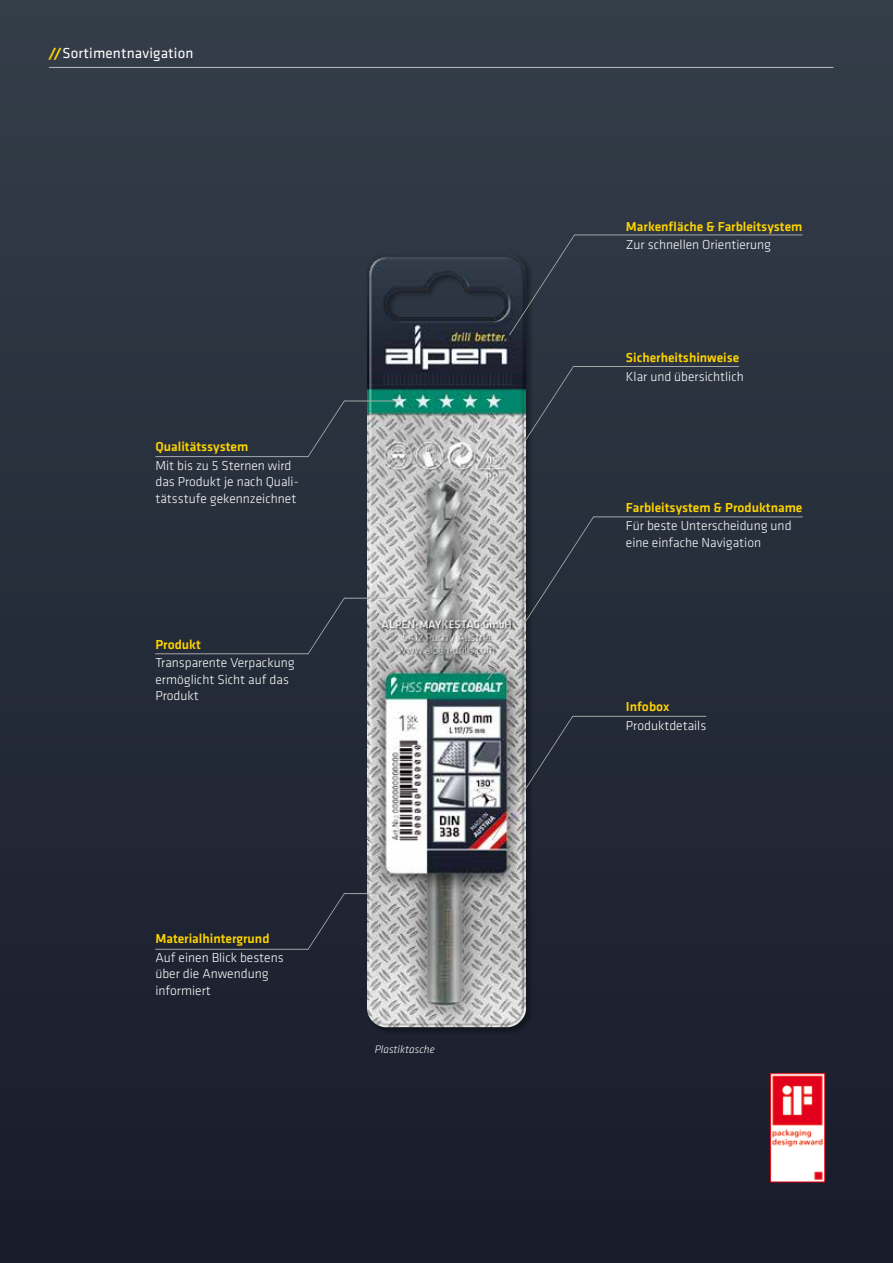
<style>
.page{position:relative;width:893px;height:1263px;background:#fff}
.page>*{position:absolute;margin:0;border:0;box-sizing:border-box;transform-origin:0 0}
.t1{font:15px "Klavika";letter-spacing:.01em;color:#fff}
.t2{font:300 13.5px/16.5px "Klavika";color:#fff}
.t3{font:500 13.5px "Klavika";color:#ffd400}
.t4{font:italic 300 11.25px "Klavika";color:#fff}
.s1{font-weight:700;font-style:italic;color:#ffd400}
</style>
<div class="page">
<div style="left:0;top:0;width:893px;height:1263px;background:linear-gradient(to bottom,#333e49,#181b2a)"></div>
<hr style="left:49px;top:67px;width:784px;height:1px;background:#b1b2b3">
<div style="left:365px;top:252px;width:169px;height:783px;background:#000;opacity:.36"></div>
<img style="left:367px;top:253px;width:159px;height:774px">
<div style="left:508px;top:234px;width:296px;height:102px;background:#2d3642"></div>
<svg style="left:507px;top:366px;width:233px;height:101px;background:#303a45"></svg>
<svg style="left:491px;top:715px;width:216px;height:126px;background:#363a45"></svg>
<svg style="left:486px;top:516px;width:318px;height:165px;background:#383e4a"></svg>
<svg style="left:154px;top:400px;width:248px;height:57px;background:#3a454f"></svg>
<svg style="left:154px;top:893px;width:231px;height:57px;background:#2d323f"></svg>
<svg style="left:154px;top:597px;width:290px;height:57px;background:#4b515a"></svg>
<img style="left:772px;top:1075px;width:51px;height:105px">
<div style="left:770px;top:1073px;width:55px;height:109px;border:1px solid #e3000f"></div>
<div style="left:772px;top:1173px;width:20px;height:7px;background:#fff"></div>
<p class="t1" style="left:49px;top:43px;width:146px"><span class="s1">//</span> Sortimentnavigation</p>
<p class="t3" style="left:155px;top:438px;width:94px">Qualitätssystem</p>
<p class="t2" style="left:155px;top:457px;width:145px">Mit bis zu 5 Sternen wird das Produkt je nach Quali&shy;tätsstufe gekennzeichnet</p>
<p class="t3" style="left:155px;top:635px;width:47px">Produkt</p>
<p class="t2" style="left:155px;top:654px;width:141px">Transparente Verpackung ermöglicht Sicht auf das<br>Produkt</p>
<p class="t3" style="left:155px;top:929px;width:116px">Materialhintergrund</p>
<p class="t2" style="left:155px;top:949px;width:130px">Auf einen Blick bestens über die Anwendung informiert</p>
<p class="t4" style="left:375px;top:1043px;width:61px">Plastiktasche</p>
<p class="t3" style="left:626px;top:217px;width:178px">Markenfläche &amp; Farbleitsystem</p>
<p class="t2" style="left:626px;top:236px;width:147px">Zur schnellen Orientierung</p>
<p class="t3" style="left:626px;top:348px;width:115px">Sicherheitshinweise</p>
<p class="t2" style="left:626px;top:368px;width:119px">Klar und übersichtlich</p>
<p class="t3" style="left:626px;top:498px;width:178px">Farbleitsystem &amp; Produktname</p>
<p class="t2" style="left:626px;top:517px;width:167px">Für beste Unterscheidung und eine einfache Navigation</p>
<p class="t3" style="left:626px;top:698px;width:45px">Infobox</p>
<p class="t2" style="left:626px;top:717px;width:82px">Produktdetails</p>
</div>
